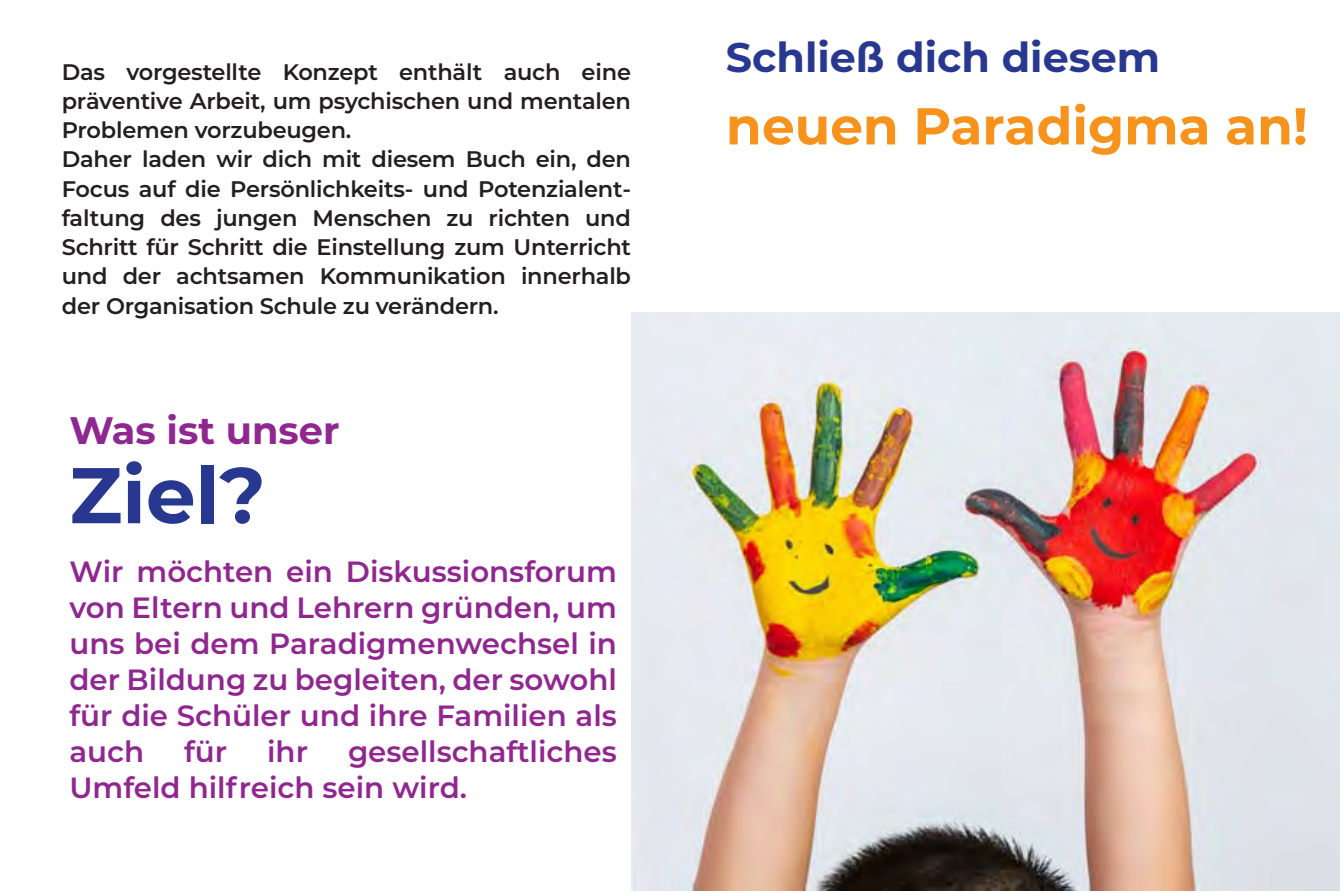
<style>
.page{position:relative;width:1340px;height:893px;background:#fff}
.page>*{position:absolute;margin:0;border:0;box-sizing:border-box;transform-origin:0 0}
.t1{font:700 78.75px "Montserrat";color:#283890}
.t2{font:700 51.75px "Montserrat";color:#f7931d}
.t3{font:700 41.18px "Montserrat";color:#283890}
.t4{font:700 38.25px "Montserrat";color:#90268f}
.t5{font:600 29.25px/36px "Montserrat";color:#90268f;text-align:justify}
.t6{font:600 22.5px/29.2px "Montserrat";letter-spacing:-.01em;color:#231f20}
</style>
<div class="page">
<img style="left:631px;top:312px;width:708px;height:578px">
<p class="t6" style="left:62px;top:56px;width:571px">Das vorgestellte Konzept enthält auch eine präventive Arbeit, um psychischen und mentalen Problemen vorzubeugen.<br>Daher laden wir dich mit diesem Buch ein, den Focus auf die Persönlichkeits- und Potenzialent&shy;faltung des jungen Menschen zu richten und Schritt für Schritt die Einstellung zum Unterricht und der achtsamen Kommunikation innerhalb der Organisation Schule zu verändern.</p>
<h3 class="t4" style="left:69px;top:402px;width:272px">Was ist unser</h3>
<h1 class="t1" style="left:69px;top:438px;width:198px">Ziel?</h1>
<h3 class="t5" style="left:69px;top:553px;width:549px">Wir möchten ein Diskussionsforum von Eltern und Lehrern gründen, um uns bei dem Paradigmenwechsel in der Bildung zu begleiten, der sowohl für die Schüler und ihre Familien als auch</h3>
<h3 class="t5" style="left:69px;top:733px;width:549px;text-indent:278px">gesellschaftliches<br>Umfeld hilfreich sein wird.</h3>
<h3 class="t5" style="left:184px;top:733px;width:44px">für</h3>
<h3 class="t5" style="left:267px;top:733px;width:42px">ihr</h3>
<h3 class="t3" style="left:726px;top:28px;width:435px">Schließ dich diesem</h3>
<h2 class="t2" style="left:726px;top:89px;width:583px">neuen Paradigma an!</h2>
</div>
